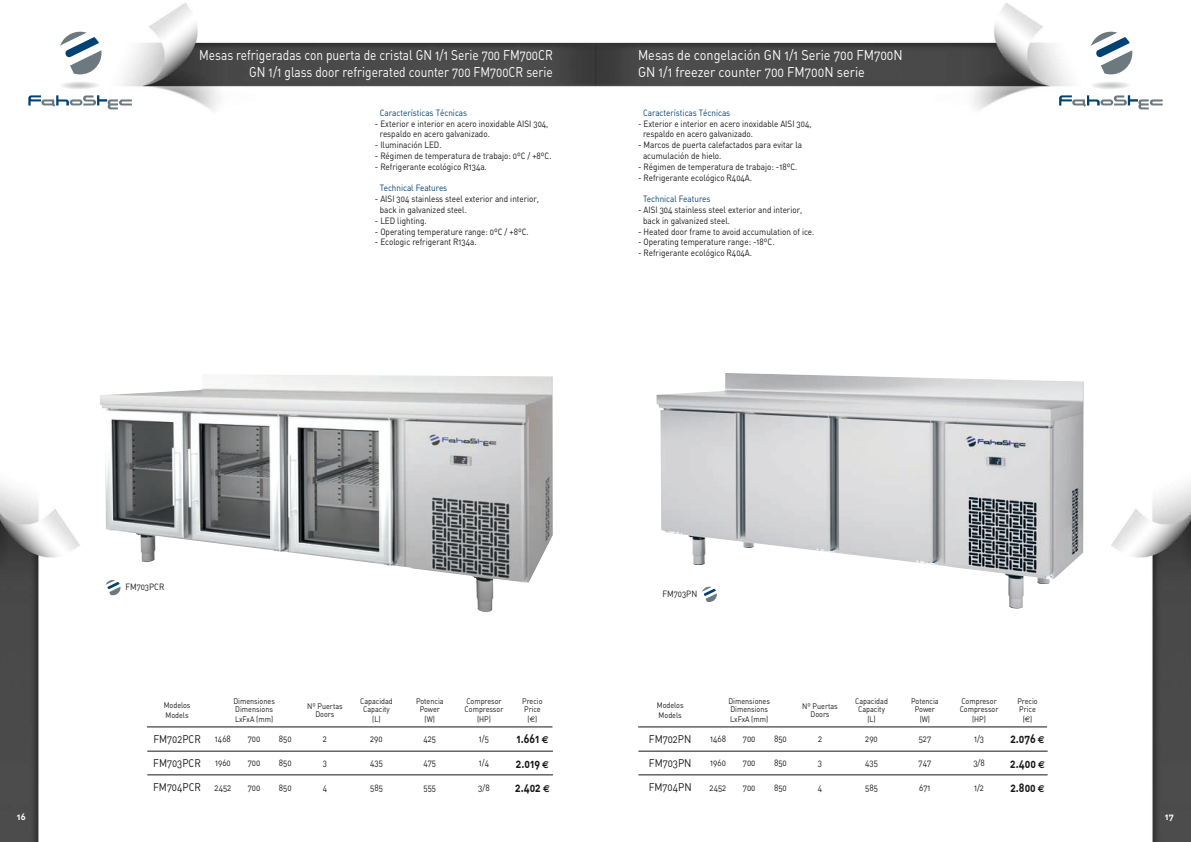
<style>
.page{position:relative;width:1191px;height:842px;background:#fff}
.page>*{position:absolute;margin:0;border:0;box-sizing:border-box;transform-origin:0 0}
.t1{font:14px/16.8px "DIN Regular Alternate";color:#fff;text-align:right;scale:.85 1}
.t2{font:14px/16.8px "DIN Regular Alternate";color:#fff;scale:.9 1}
.t3{font:12px "DIN Bold Alternate";color:#151616;scale:.85 1}
.t4{font:11px "DIN Regular Alternate";color:#151616;scale:.9 1}
.t5{font:9px/10.8px "DIN Regular Alternate";color:#151616;scale:.9 1}
.t6{font:9px "DIN Regular Alternate";color:#004274;scale:.9 1}
.t7{font:9px "DIN Bold Alternate";color:#fff}
.t8{font:8px/8px "DIN Regular Alternate";color:#151616;scale:.9 1}
.s1{font-family:"Euro Sans"}
.s2{font-family:"Euro Sans";font-weight:700;font-size:10px}
.s3{font-size:9px}
</style>
<div class="page">
<img style="left:0;top:3px;width:1191px;height:839px">
<svg style="left:60px;top:32px;width:41px;height:42px"></svg>
<svg style="left:28px;top:81px;width:104px;height:28px"></svg>
<svg style="left:1090px;top:32px;width:42px;height:42px"></svg>
<svg style="left:1059px;top:81px;width:103px;height:28px"></svg>
<img style="left:656px;top:373px;width:427px;height:235px">
<hr style="left:147px;top:727px;width:405px;height:1px;background:#151616">
<hr style="left:147px;top:751px;width:406px;height:1px;background:#151616">
<hr style="left:147px;top:775px;width:406px;height:1px;background:#151616">
<hr style="left:638px;top:727px;width:409px;height:1px;background:#151616">
<hr style="left:638px;top:751px;width:409px;height:1px;background:#151616">
<hr style="left:638px;top:775px;width:409px;height:1px;background:#151616">
<img style="left:100px;top:374px;width:453px;height:238px">
<svg style="left:106px;top:580px;width:14px;height:15px"></svg>
<svg style="left:702px;top:587px;width:15px;height:15px"></svg>
<h1 class="t1" style="left:199px;top:47px;width:417px">Mesas refrigeradas con puerta de cristal GN 1/1 Serie 700 FM700CR<br>GN 1/1 glass door refrigerated counter 700 FM700CR serie</h1>
<h1 class="t2" style="left:638px;top:47px;width:295px">Mesas de congelación GN 1/1 Serie 700 FM700N<br>GN 1/1 freezer counter 700 FM700N serie</h1>
<p class="t6" style="left:643px;top:107px;width:98px">Características Técnicas</p>
<p class="t5" style="left:643px;top:118px;width:189px;text-indent:-5px">- Exterior e interior en acero inoxidable AISI 304, respaldo en acero galvanizado.</p>
<p class="t5" style="left:643px;top:139px;width:178px;text-indent:-5px">- Marcos de puerta calefactados para evitar la acumulación de hielo.</p>
<p class="t5" style="left:638px;top:161px;width:179px">- Régimen de temperatura de trabajo: -18ºC.</p>
<p class="t5" style="left:638px;top:172px;width:128px">- Refrigerante ecológico R404A.</p>
<p class="t6" style="left:643px;top:193px;width:76px">Technical Features</p>
<p class="t5" style="left:643px;top:204px;width:178px;text-indent:-5px">- AISI 304 stainless steel exterior and interior, back in galvanized steel.</p>
<p class="t5" style="left:638px;top:226px;width:197px">- Heated door frame to avoid accumulation of ice.</p>
<p class="t5" style="left:638px;top:237px;width:153px">- Operating temperature range: -18ºC.</p>
<p class="t5" style="left:638px;top:247px;width:128px">- Refrigerante ecológico R404A.</p>
<p class="t6" style="left:380px;top:107px;width:98px">Características Técnicas</p>
<p class="t5" style="left:380px;top:118px;width:189px;text-indent:-5px">- Exterior e interior en acero inoxidable AISI 304, respaldo en acero galvanizado.</p>
<p class="t5" style="left:375px;top:139px;width:76px">- Iluminación LED.</p>
<p class="t5" style="left:375px;top:150px;width:198px">- Régimen de temperatura de trabajo: 0ºC / +8ºC.</p>
<p class="t5" style="left:375px;top:161px;width:126px">- Refrigerante ecológico R134a.</p>
<p class="t6" style="left:380px;top:183px;width:76px">Technical Features</p>
<p class="t5" style="left:380px;top:193px;width:178px;text-indent:-5px">- AISI 304 stainless steel exterior and interior, back in galvanized steel.</p>
<p class="t5" style="left:375px;top:215px;width:59px">- LED lighting.</p>
<p class="t5" style="left:375px;top:226px;width:172px">- Operating temperature range: 0ºC / +8ºC.</p>
<p class="t5" style="left:375px;top:237px;width:115px">- Ecologic refrigerant R134a.</p>
<p class="t5" style="left:125px;top:582px;width:45px">FM703PCR</p>
<p class="t8" style="left:164px;top:700px;width:31px;line-height:9.6px">Modelos<br>Models</p>
<p class="t8" style="left:233px;top:697px;width:48px">Dimensiones<br>Dimensions</p>
<p class="t8" style="left:235px;top:715px;width:44px">LxFxA (mm)</p>
<p class="t8" style="left:307px;top:702px;width:41px;text-align:center">Nº Puertas<br>Doors</p>
<p class="t8" style="left:360px;top:697px;width:38px;text-align:center">Capacidad<br>Capacity</p>
<p class="t8" style="left:372px;top:715px;width:11px">(L)</p>
<p class="t8" style="left:416px;top:697px;width:32px;text-align:center">Potencia<br>Power</p>
<p class="t8" style="left:424px;top:715px;width:13px">(W)</p>
<p class="t8" style="left:464px;top:697px;width:45px">Compresor<br>Compressor</p>
<p class="t8" style="left:477px;top:715px;width:17px">(HP)</p>
<p class="t8" style="left:522px;top:697px;width:24px">Precio<br>Price</p>
<p class="t8" style="left:527px;top:715px;width:12px">(<span class="s1">€</span>)</p>
<p class="t5" style="left:662px;top:588px;width:40px">FM703PN</p>
<p class="t8" style="left:657px;top:700px;width:31px;line-height:9.6px">Modelos<br>Models</p>
<p class="t8" style="left:728px;top:697px;width:48px">Dimensiones<br>Dimensions</p>
<p class="t8" style="left:730px;top:715px;width:44px">LxFxA (mm)</p>
<p class="t8" style="left:802px;top:702px;width:41px;text-align:center">Nº Puertas<br>Doors</p>
<p class="t8" style="left:855px;top:697px;width:38px;text-align:center">Capacidad<br>Capacity</p>
<p class="t8" style="left:867px;top:715px;width:11px">(L)</p>
<p class="t8" style="left:911px;top:697px;width:32px;text-align:center">Potencia<br>Power</p>
<p class="t8" style="left:919px;top:715px;width:13px">(W)</p>
<p class="t8" style="left:959px;top:697px;width:45px">Compresor<br>Compressor</p>
<p class="t8" style="left:972px;top:715px;width:17px">(HP)</p>
<p class="t8" style="left:1017px;top:697px;width:24px">Precio<br>Price</p>
<p class="t8" style="left:1022px;top:715px;width:12px">(<span class="s1">€</span>)</p>
<p class="t4" style="left:153px;top:732px;width:54px">FM702PCR</p>
<p class="t5" style="left:215px;top:733px;width:19px">1468</p>
<p class="t5" style="left:248px;top:733px;width:15px">700</p>
<p class="t5" style="left:279px;top:733px;width:16px">850</p>
<p class="t5" style="left:323px;top:733px;width:6px">2</p>
<p class="t5" style="left:370px;top:733px;width:15px">290</p>
<p class="t5" style="left:423px;top:733px;width:16px">425</p>
<p class="t5" style="left:479px;top:733px;width:13px">1/5</p>
<h2 class="t3" style="left:516px;top:731px;width:39px">1.661 <span class="s2">€</span></h2>
<p class="t4" style="left:153px;top:756px;width:54px">FM703PCR</p>
<p class="t5" style="left:215px;top:758px;width:19px">1960</p>
<p class="t5" style="left:248px;top:758px;width:15px">700</p>
<p class="t5" style="left:279px;top:758px;width:16px">850</p>
<p class="t5" style="left:323px;top:758px;width:6px">3</p>
<p class="t5" style="left:370px;top:758px;width:16px">435</p>
<p class="t5" style="left:423px;top:758px;width:16px">475</p>
<p class="t5" style="left:479px;top:758px;width:13px">1/4</p>
<h2 class="t3" style="left:516px;top:755px;width:40px">2.019 <span class="s2">€</span></h2>
<p class="t4" style="left:153px;top:780px;width:88px">FM704PCR <span class="s3">2452</span></p>
<p class="t5" style="left:248px;top:782px;width:15px">700</p>
<p class="t5" style="left:279px;top:782px;width:16px">850</p>
<p class="t5" style="left:323px;top:782px;width:6px">4</p>
<p class="t5" style="left:370px;top:782px;width:16px">585</p>
<p class="t5" style="left:423px;top:782px;width:15px">555</p>
<p class="t5" style="left:478px;top:782px;width:14px">3/8</p>
<h2 class="t3" style="left:515px;top:779px;width:42px">2.402 <span class="s2">€</span></h2>
<p class="t4" style="left:649px;top:732px;width:49px">FM702PN</p>
<p class="t5" style="left:710px;top:733px;width:19px">1468</p>
<p class="t5" style="left:743px;top:733px;width:15px">700</p>
<p class="t5" style="left:774px;top:733px;width:16px">850</p>
<p class="t5" style="left:818px;top:733px;width:6px">2</p>
<p class="t5" style="left:865px;top:733px;width:15px">290</p>
<p class="t5" style="left:918px;top:733px;width:15px">527</p>
<p class="t5" style="left:974px;top:733px;width:13px">1/3</p>
<h2 class="t3" style="left:1010px;top:731px;width:42px">2.076 <span class="s2">€</span></h2>
<p class="t4" style="left:649px;top:756px;width:49px">FM703PN</p>
<p class="t5" style="left:710px;top:758px;width:19px">1960</p>
<p class="t5" style="left:743px;top:758px;width:15px">700</p>
<p class="t5" style="left:774px;top:758px;width:16px">850</p>
<p class="t5" style="left:818px;top:758px;width:6px">3</p>
<p class="t5" style="left:865px;top:758px;width:16px">435</p>
<p class="t5" style="left:918px;top:758px;width:15px">747</p>
<p class="t5" style="left:973px;top:758px;width:14px">3/8</p>
<h2 class="t3" style="left:1010px;top:755px;width:42px">2.400 <span class="s2">€</span></h2>
<p class="t4" style="left:649px;top:780px;width:49px">FM704PN</p>
<p class="t5" style="left:709px;top:782px;width:20px">2452</p>
<p class="t5" style="left:743px;top:782px;width:15px">700</p>
<p class="t5" style="left:774px;top:782px;width:16px">850</p>
<p class="t5" style="left:818px;top:782px;width:6px">4</p>
<p class="t5" style="left:865px;top:782px;width:16px">585</p>
<p class="t5" style="left:919px;top:782px;width:14px">671</p>
<p class="t5" style="left:974px;top:782px;width:13px">1/2</p>
<h2 class="t3" style="left:1010px;top:779px;width:42px">2.800 <span class="s2">€</span></h2>
<p class="t7" style="left:17px;top:810px;width:10px">16</p>
<p class="t7" style="left:1164px;top:810px;width:10px">17</p>
</div>
